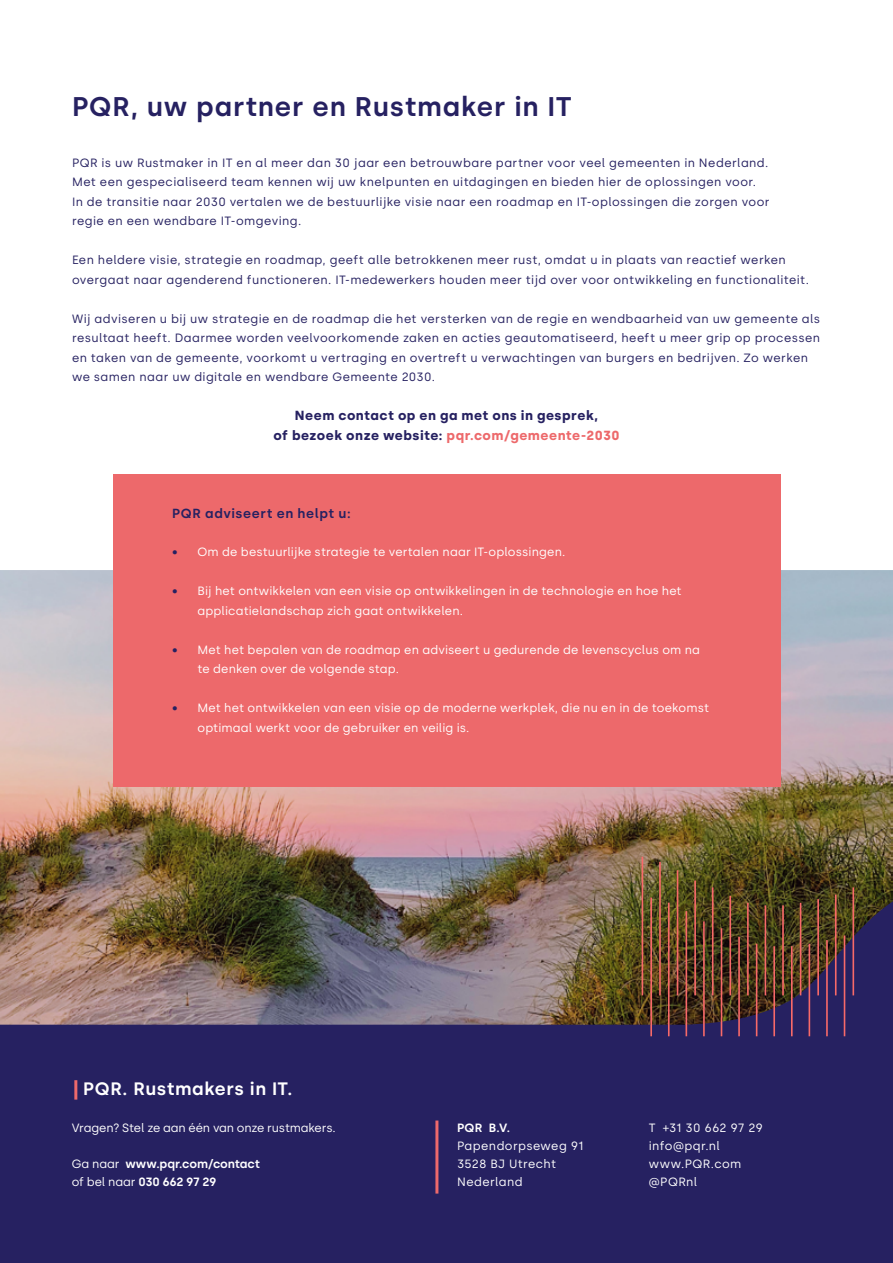
<style>
.page{position:relative;width:893px;height:1263px;background:#fff}
.page>*{position:absolute;margin:0;border:0;box-sizing:border-box;transform-origin:0 0}
.t1{font:600 27px "Silka";letter-spacing:.03em;color:#262161}
.t2{font:600 18px "Silka";letter-spacing:.03em;color:#fff}
.t3{font:700 13.2px/19.5px "Silka";letter-spacing:.04em;color:#262161;text-align:center}
.t4{font:600 13.2px "Silka";letter-spacing:.045em;color:#262161}
.t5{font:12px/19.5px "Silka";letter-spacing:.035em;color:#262161}
.t6{font:12px/18px "Silka";letter-spacing:.015em;color:#fff}
.t7{font:600 12px/18px "Silka";letter-spacing:-.01em;color:#fff}
.t8{font:12px "Silka";letter-spacing:-.015em;color:#fff}
.s1{color:#ed696b}
.s2{font-weight:400}
</style>
<div class="page">
<img style="left:0;top:570px;width:893px;height:331px">
<img style="left:0;top:901px;width:893px;height:362px">
<hr style="left:435px;top:1120px;width:3px;height:73px;background:#ed696b">
<hr style="left:74px;top:1080px;width:3px;height:19px;background:#ed696b">
<hr style="left:835px;top:894px;width:1px;height:101px;background:#f76969">
<hr style="left:800px;top:903px;width:1px;height:92px;background:#f76969">
<hr style="left:852px;top:887px;width:2px;height:108px;background:#f76969">
<hr style="left:817px;top:899px;width:2px;height:96px;background:#f76969">
<hr style="left:782px;top:905px;width:2px;height:90px;background:#f76969">
<hr style="left:765px;top:905px;width:1px;height:90px;background:#f76969">
<hr style="left:747px;top:903px;width:2px;height:92px;background:#f76969">
<hr style="left:729px;top:896px;width:2px;height:99px;background:#f76969">
<hr style="left:694px;top:880px;width:2px;height:115px;background:#f76969">
<hr style="left:659px;top:862px;width:2px;height:133px;background:#f76969">
<hr style="left:712px;top:887px;width:1px;height:108px;background:#f76969">
<hr style="left:677px;top:870px;width:1px;height:125px;background:#f76969">
<hr style="left:642px;top:857px;width:1px;height:138px;background:#f76969">
<hr style="left:844px;top:935px;width:1px;height:101px;background:#f76969">
<hr style="left:809px;top:944px;width:1px;height:92px;background:#f76969">
<hr style="left:826px;top:940px;width:2px;height:96px;background:#f76969">
<hr style="left:791px;top:946px;width:2px;height:90px;background:#f76969">
<hr style="left:773px;top:946px;width:2px;height:90px;background:#f76969">
<hr style="left:756px;top:944px;width:1px;height:92px;background:#f76969">
<hr style="left:738px;top:937px;width:2px;height:99px;background:#f76969">
<hr style="left:703px;top:921px;width:2px;height:115px;background:#f76969">
<hr style="left:668px;top:903px;width:2px;height:133px;background:#f76969">
<hr style="left:721px;top:928px;width:1px;height:108px;background:#f76969">
<hr style="left:685px;top:911px;width:2px;height:125px;background:#f76969">
<hr style="left:650px;top:897px;width:2px;height:139px;background:#f76969">
<div style="left:112px;top:474px;width:668px;height:312px;background:#ed696b"></div>
<h1 class="t1" style="left:72px;top:90px;width:501px">PQR, uw partner en Rustmaker in IT</h1>
<p class="t5" style="left:72px;top:153px;width:699px">PQR is uw Rustmaker in IT en al meer dan 30 jaar een betrouwbare partner voor veel gemeenten in Nederland.<br>Met een gespecialiseerd team kennen wij uw knelpunten en uitdagingen en bieden hier de oplossingen voor.<br>In de transitie naar 2030 vertalen we de bestuurlijke visie naar een roadmap en IT-oplossingen die zorgen voor regie en een wendbare IT-omgeving.</p>
<p class="t5" style="left:72px;top:250px;width:738px">Een heldere visie, strategie en roadmap, geeft alle betrokkenen meer rust, omdat u in plaats van reactief werken overgaat naar agenderend functioneren. IT-medewerkers houden meer tijd over voor ontwikkeling en functionaliteit.</p>
<p class="t5" style="left:72px;top:309px;width:750px">Wij adviseren u bij uw strategie en de roadmap die het versterken van de regie en wendbaarheid van uw gemeente als resultaat heeft. Daarmee worden veelvoorkomende zaken en acties geautomatiseerd, heeft u meer grip op processen en taken van de gemeente, voorkomt u vertraging en overtreft u verwachtingen van burgers en bedrijven. Zo werken we samen naar uw digitale en wendbare Gemeente 2030.</p>
<p class="t3" style="left:273px;top:406px;width:348px">Neem contact op en ga met ons in gesprek,<br>of bezoek onze website: <span class="s1">pqr.com/gemeente-2030</span></p>
<p class="t4" style="left:172px;top:505px;width:180px">PQR adviseert en helpt u:</p>
<p class="t5" style="left:172px;top:542px;width:7px">•</p>
<p class="t5" style="left:172px;top:581px;width:7px">•</p>
<p class="t5" style="left:172px;top:640px;width:7px">•</p>
<p class="t5" style="left:172px;top:698px;width:7px">•</p>
<p class="t6" style="left:197px;top:543px;width:369px">Om de bestuurlijke strategie te vertalen naar IT-oplossingen.</p>
<p class="t6" style="left:197px;top:581px;width:486px;line-height:19.5px">Bij het ontwikkelen van een visie op ontwikkelingen in de technologie en hoe het applicatielandschap zich gaat ontwikkelen.</p>
<p class="t6" style="left:197px;top:640px;width:504px;line-height:19.5px">Met het bepalen van de roadmap en adviseert u gedurende de levenscyclus om na te denken over de volgende stap.</p>
<p class="t6" style="left:197px;top:698px;width:513px;line-height:19.5px">Met het ontwikkelen van een visie op de moderne werkplek, die nu en in de toekomst optimaal werkt voor de gebruiker en veilig is.</p>
<h2 class="t2" style="left:83px;top:1078px;width:211px">PQR. Rustmakers in IT.</h2>
<p class="t8" style="left:72px;top:1120px;width:265px">Vragen? Stel ze aan één van onze rustmakers.</p>
<p class="t7" style="left:72px;top:1155px;width:190px"><span class="s2">Ga naar</span> www.pqr.com/contact <span class="s2">of bel naar</span> 030 662 97 29</p>
<p class="t7" style="left:457px;top:1119px;width:54px">PQR B.V.</p>
<p class="t6" style="left:457px;top:1137px;width:128px">Papendorpseweg 91<br>3528 BJ Utrecht<br>Nederland</p>
<p class="t6" style="left:649px;top:1119px;width:116px">T +31 30 662 97 29 info@pqr.nl www.PQR.com @PQRnl</p>
</div>
